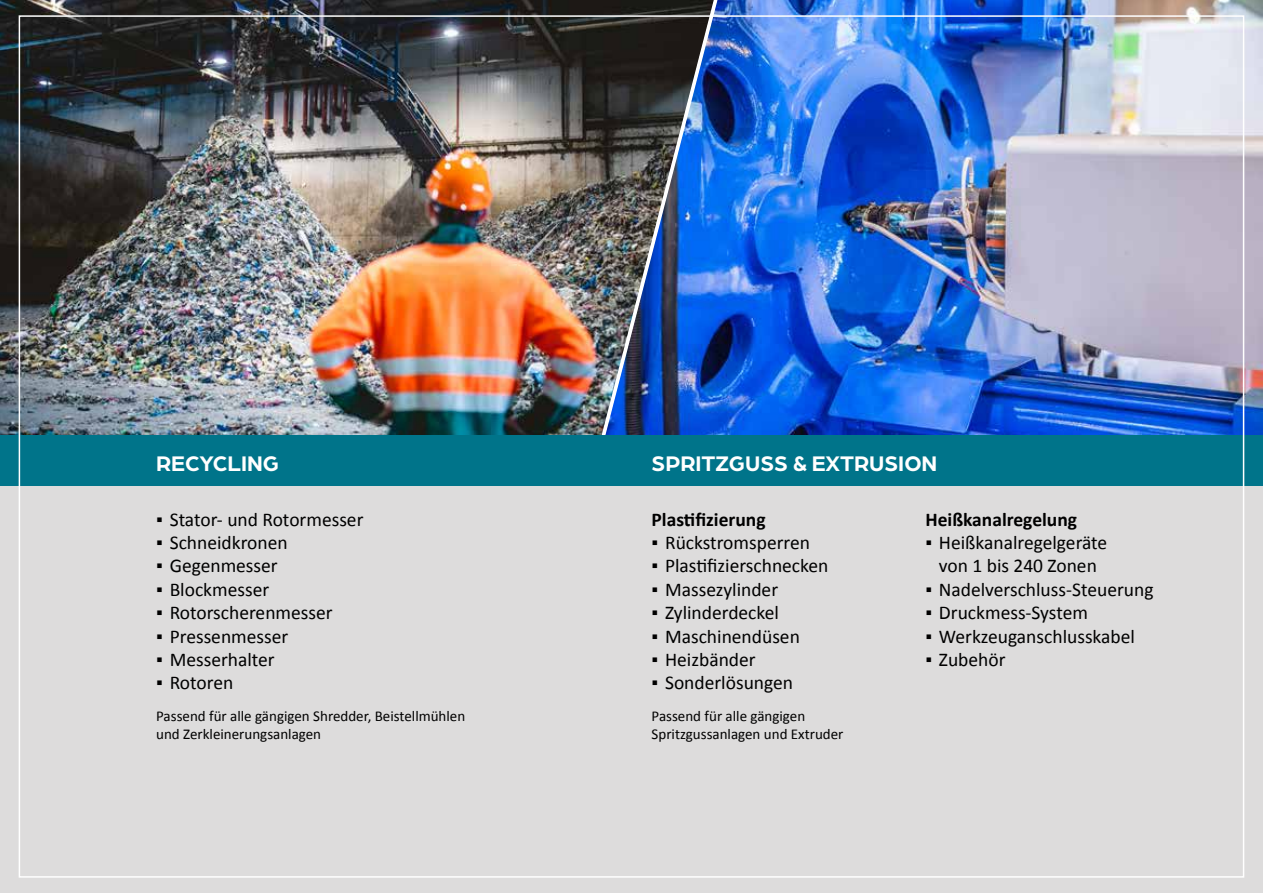
<style>
.page{position:relative;width:1263px;height:893px;background:#dddcdc}
.page>*{position:absolute;margin:0;border:0;box-sizing:border-box;transform-origin:0 0}
.t1{font:700 22.5px "Arboria";color:#fff}
.t2{font:19.5px/23.4px "Calibri";color:#000;text-align:center}
.t3{font:700 19.5px "Calibri";color:#000}
.t4{font:15px/18px "Calibri";color:#000}
</style>
<div class="page">
<img style="left:725px;top:0;width:538px;height:435px">
<img style="left:0;top:0;width:597px;height:435px">
<svg style="left:722px;top:0;width:3px;height:435px"></svg>
<img style="left:597px;top:0;width:125px;height:435px">
<div style="left:0;top:435px;width:1263px;height:51px;background:#00748a"></div>
<p class="t1" style="left:156px;top:448px;width:125px">RECYCLING</p>
<p class="t1" style="left:652px;top:448px;width:287px">SPRITZGUSS &amp; EXTRUSION</p>
<p class="t2" style="left:156px;top:507px;width:209px">▪ Stator- und Rotormesser</p>
<p class="t2" style="left:156px;top:531px;width:133px">▪ Schneidkronen</p>
<p class="t2" style="left:156px;top:554px;width:123px">▪ Gegenmesser</p>
<p class="t2" style="left:156px;top:578px;width:115px">▪ Blockmesser</p>
<p class="t2" style="left:156px;top:601px;width:178px">▪ Rotorscherenmesser</p>
<p class="t2" style="left:156px;top:624px;width:134px">▪ Pressenmesser</p>
<p class="t2" style="left:156px;top:648px;width:120px">▪ Messerhalter</p>
<p class="t2" style="left:156px;top:671px;width:79px">▪ Rotoren</p>
<p class="t4" style="left:156px;top:707px;width:311px">Passend für alle gängigen Shredder, Beistellmühlen und Zerkleinerungsanlagen</p>
<p class="t3" style="left:652px;top:507px;width:116px">Plastifizierung</p>
<p class="t2" style="left:652px;top:531px;width:160px">▪ Rückstromsperren</p>
<p class="t2" style="left:652px;top:554px;width:178px">▪ Plastifizierschnecken</p>
<p class="t2" style="left:652px;top:578px;width:128px">▪ Massezylinder</p>
<p class="t2" style="left:652px;top:601px;width:129px">▪ Zylinderdeckel</p>
<p class="t2" style="left:652px;top:624px;width:150px">▪ Maschinendüsen</p>
<p class="t2" style="left:652px;top:648px;width:106px">▪ Heizbänder</p>
<p class="t2" style="left:652px;top:671px;width:143px">▪ Sonderlösungen</p>
<p class="t4" style="left:652px;top:707px;width:193px">Passend für alle gängigen<br>Spritzgussanlagen und Extruder</p>
<p class="t3" style="left:925px;top:507px;width:153px">Heißkanalregelung</p>
<p class="t2" style="left:925px;top:531px;width:183px">▪ Heißkanalregelgeräte von 1 bis 240 Zonen</p>
<p class="t2" style="left:925px;top:578px;width:230px">▪ Nadelverschluss-Steuerung</p>
<p class="t2" style="left:925px;top:601px;width:164px">▪ Druckmess-System</p>
<p class="t2" style="left:925px;top:624px;width:211px">▪ Werkzeuganschlusskabel</p>
<p class="t2" style="left:925px;top:648px;width:82px">▪ Zubehör</p>
</div>
